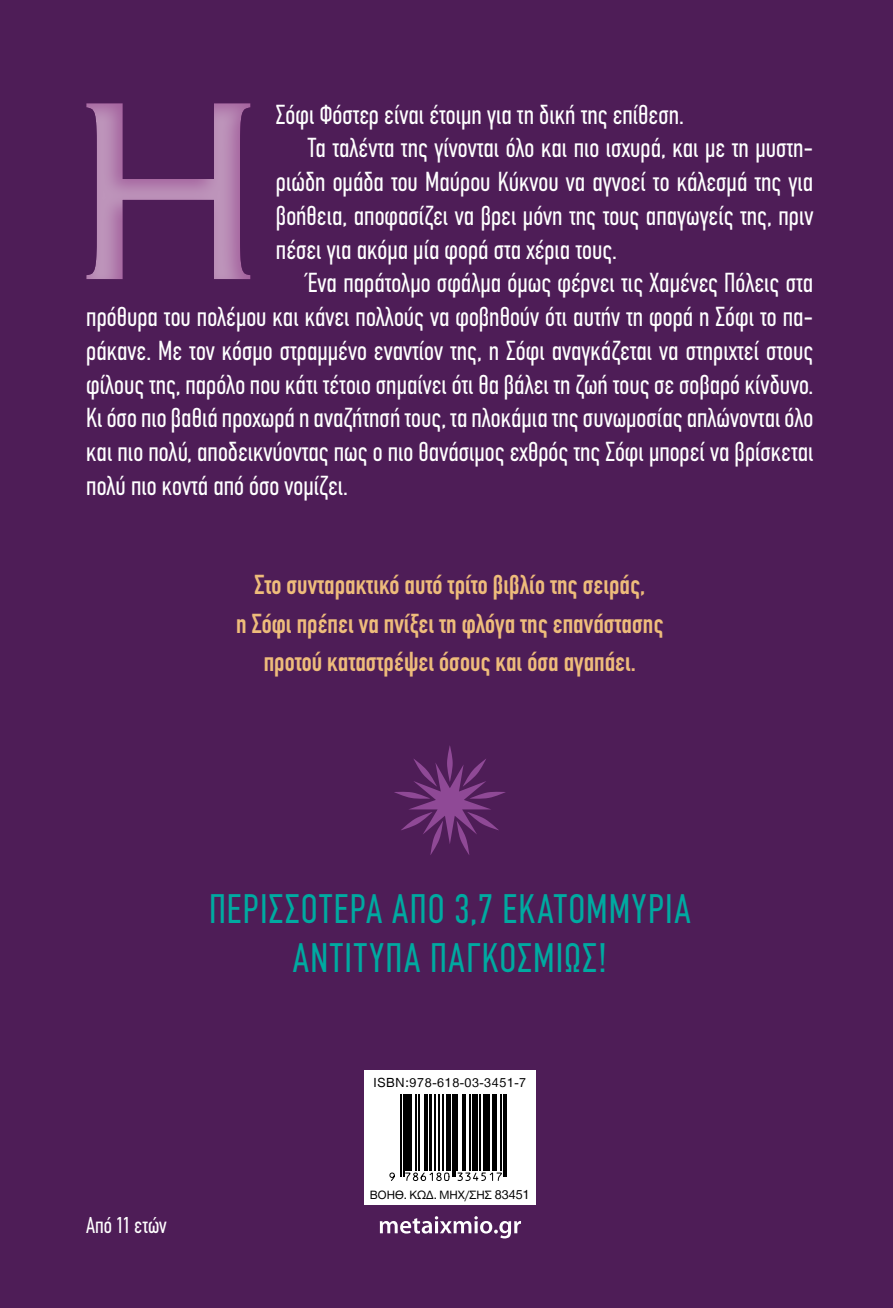
<style>
.page{position:relative;width:893px;height:1308px;background:#fff}
.page>*{position:absolute;margin:0;border:0;box-sizing:border-box;transform-origin:0 0}
.t1{font:condensed 40.5px/48.6px "CF Din";letter-spacing:.035em;color:#00aaa1;text-align:center}
.t2{font:condensed 27px "CF Din";color:#fff}
.t3{font:27px/38.2px "CF Din Condensed";color:#eebc7b;text-align:center}
.t4{font:condensed 22.5px "CF Din";color:#fff}
.t5{font:13.5px "Helvetica Neue Greek";letter-spacing:.05em;color:#000}
.t6{font:12.38px "Helvetica Neue Greek";color:#000}
.s1{font-size:13.5px}
</style>
<div class="page">
<div style="left:0;top:0;width:893px;height:1307px;background:#4e1d57"></div>
<svg style="left:394px;top:745px;width:112px;height:110px"></svg>
<div style="left:364px;top:1070px;width:171px;height:134px;background:#fff"></div>
<svg style="left:400px;top:1094px;width:107px;height:83px"></svg>
<hr style="left:401px;top:1094px;width:1px;height:82px;background:#000">
<hr style="left:403px;top:1094px;width:1px;height:82px;background:#000">
<hr style="left:405px;top:1094px;width:4px;height:77px;background:#000">
<hr style="left:410px;top:1094px;width:2px;height:77px;background:#000">
<hr style="left:415px;top:1094px;width:1px;height:77px;background:#000">
<hr style="left:419px;top:1094px;width:1px;height:77px;background:#000">
<hr style="left:424px;top:1094px;width:1px;height:77px;background:#000">
<hr style="left:426px;top:1094px;width:1px;height:77px;background:#000">
<hr style="left:430px;top:1094px;width:2px;height:77px;background:#000">
<hr style="left:434px;top:1094px;width:1px;height:77px;background:#000">
<hr style="left:439px;top:1094px;width:1px;height:77px;background:#000">
<hr style="left:442px;top:1094px;width:1px;height:77px;background:#000">
<hr style="left:446px;top:1094px;width:3px;height:77px;background:#000">
<hr style="left:450px;top:1094px;width:1px;height:77px;background:#000">
<hr style="left:452px;top:1094px;width:1px;height:82px;background:#000">
<hr style="left:454px;top:1094px;width:1px;height:82px;background:#000">
<hr style="left:456px;top:1094px;width:2px;height:77px;background:#000">
<hr style="left:462px;top:1094px;width:1px;height:77px;background:#000">
<hr style="left:464px;top:1094px;width:1px;height:77px;background:#000">
<hr style="left:470px;top:1094px;width:1px;height:77px;background:#000">
<hr style="left:472px;top:1094px;width:1px;height:77px;background:#000">
<hr style="left:474px;top:1094px;width:4px;height:77px;background:#000">
<hr style="left:480px;top:1094px;width:1px;height:77px;background:#000">
<hr style="left:483px;top:1094px;width:4px;height:77px;background:#000">
<hr style="left:488px;top:1094px;width:2px;height:77px;background:#000">
<hr style="left:492px;top:1094px;width:2px;height:77px;background:#000">
<hr style="left:495px;top:1094px;width:2px;height:77px;background:#000">
<hr style="left:500px;top:1094px;width:1px;height:77px;background:#000">
<hr style="left:503px;top:1094px;width:1px;height:82px;background:#000">
<hr style="left:505px;top:1094px;width:2px;height:82px;background:#000">
<svg style="left:389px;top:1171px;width:113px;height:10px"></svg>
<svg style="left:380px;top:1216px;width:141px;height:22px"></svg>
<div style="left:84px;top:102px;width:169px;height:180px;background:#93418b;opacity:.6"></div>
<p class="t2" style="left:276px;top:100px;width:410px">Σόφι Φόστερ είναι έτοιμη για τη δική της επίθεση.</p>
<p class="t2" style="left:308px;top:133px;width:507px">Τα ταλέντα της γίνονται όλο και πιο ισχυρά, και με τη μυστη-</p>
<p class="t2" style="left:276px;top:167px;width:539px">ριώδη ομάδα του Μαύρου Κύκνου να αγνοεί το κάλεσμά της για</p>
<p class="t2" style="left:276px;top:201px;width:539px">βοήθεια, αποφασίζει να βρει μόνη της τους απαγωγείς της, πριν</p>
<p class="t2" style="left:276px;top:235px;width:343px">πέσει για ακόμα μία φορά στα χέρια τους.</p>
<p class="t2" style="left:308px;top:268px;width:507px">Ένα παράτολμο σφάλμα όμως φέρνει τις Χαμένες Πόλεις στα</p>
<p class="t2" style="left:86px;top:302px;width:728px">πρόθυρα του πολέμου και κάνει πολλούς να φοβηθούν ότι αυτήν τη φορά η Σόφι το πα-</p>
<p class="t2" style="left:86px;top:336px;width:728px">ράκανε. Με τον κόσμο στραμμένο εναντίον της, η Σόφι αναγκάζεται να στηριχτεί στους</p>
<p class="t2" style="left:86px;top:370px;width:729px">φίλους της, παρόλο που κάτι τέτοιο σημαίνει ότι θα βάλει τη ζωή τους σε σοβαρό κίνδυνο.</p>
<p class="t2" style="left:86px;top:403px;width:729px">Κι όσο πιο βαθιά προχωρά η αναζήτησή τους, τα πλοκάμια της συνωμοσίας απλώνονται όλο</p>
<p class="t2" style="left:86px;top:437px;width:729px">και πιο πολύ, αποδεικνύοντας πως ο πιο θανάσιμος εχθρός της Σόφι μπορεί να βρίσκεται</p>
<p class="t2" style="left:86px;top:471px;width:263px">πολύ πιο κοντά από όσο νομίζει.</p>
<p class="t3" style="left:236px;top:566px;width:429px">Στο συνταρακτικό αυτό τρίτο βιβλίο της σειράς,<br>η Σόφι πρέπει να πνίξει τη φλόγα της επανάστασης προτού καταστρέψει όσους και όσα αγαπάει.</p>
<h1 class="t1" style="left:209px;top:885px;width:483px">ΠΕΡΙΣΣΟΤΕΡΆ ΆΠΟ 3,7 ΕΚΆΤΟΜΜΥΡΙΆ<br>ΆΝΤΙΤΥΠΆ ΠΆΓΚΟΣΜΙΩΣ!</h1>
<p class="t5" style="left:373px;top:1075px;width:154px">ISBN:978-618-03-3451-7</p>
<p class="t4" style="left:86px;top:1212px;width:82px">Άπό 11 ετών</p>
<p class="t6" style="left:370px;top:1188px;width:161px">ΒΟΗΘ. ΚΩΔ. MHX/ΣΗΣ <span class="s1">83451</span></p>
</div>
